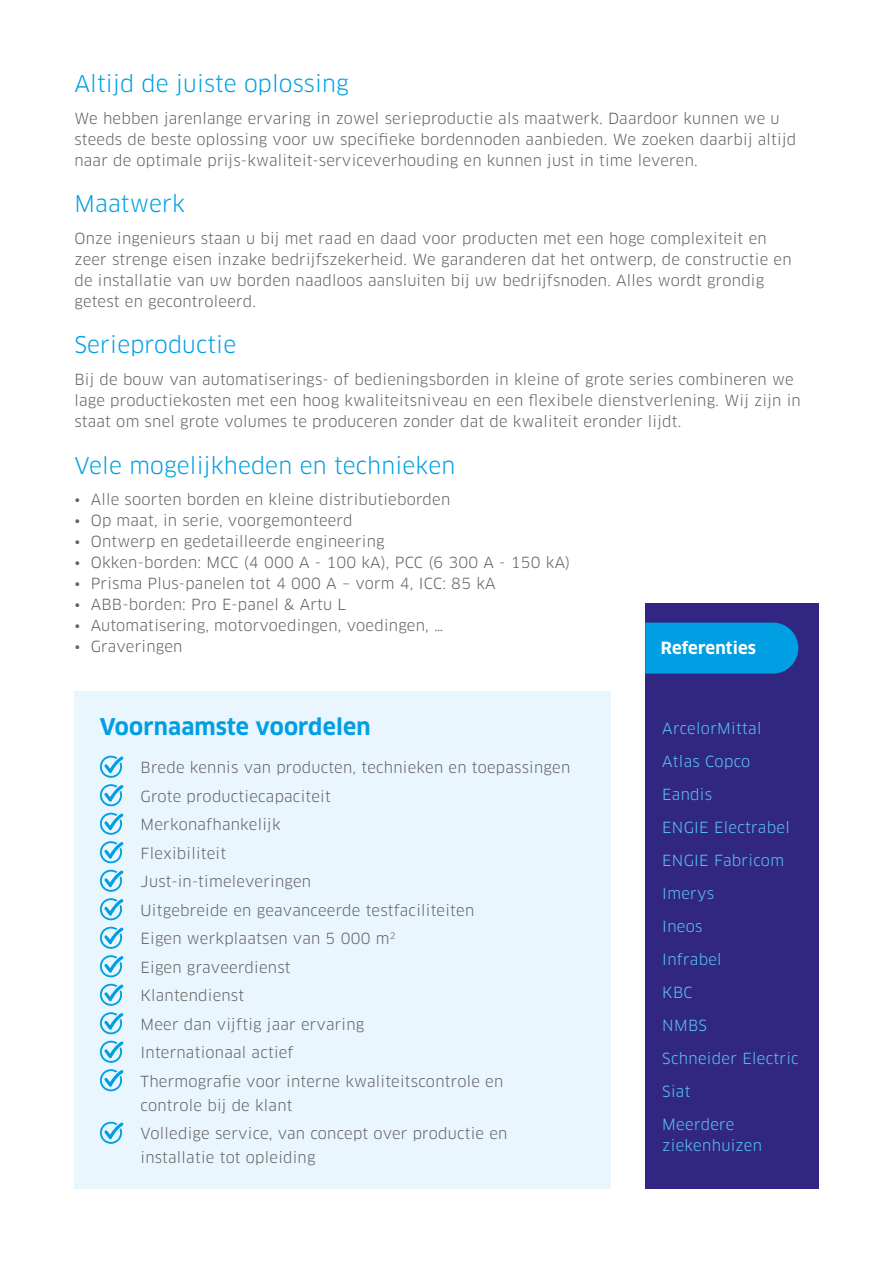
<style>
.page{position:relative;width:893px;height:1263px;background:#fff}
.page>*{position:absolute;margin:0;border:0;box-sizing:border-box;transform-origin:0 0}
.t1{font:22.5px "Clan Pro";letter-spacing:.005em;color:#009fe3}
.t2{font:700 22.5px "Clan Pro";letter-spacing:.005em;color:#009fe3}
.t3{font:700 16.5px "Clan Pro";letter-spacing:.01em;color:#fff}
.t4{font:15px/28.5px "Clan Pro";letter-spacing:.015em;color:#646363}
.t5{font:15px/21px "Clan Pro";letter-spacing:.02em;color:#5bc5f2}
</style>
<div class="page">
<div style="left:645px;top:603px;width:174px;height:106px;background:#312783"></div>
<div style="left:645px;top:672px;width:174px;height:516px;background:#312783"></div>
<div style="left:645px;top:623px;width:153px;height:51px;background:#009fe3"></div>
<div style="left:74px;top:691px;width:537px;height:497px;background:#eaf6fe"></div>
<svg style="left:100px;top:756px;width:23px;height:22px"></svg>
<svg style="left:100px;top:784px;width:23px;height:22px"></svg>
<svg style="left:100px;top:813px;width:23px;height:22px"></svg>
<svg style="left:100px;top:841px;width:23px;height:22px"></svg>
<svg style="left:100px;top:870px;width:23px;height:22px"></svg>
<svg style="left:100px;top:898px;width:23px;height:22px"></svg>
<svg style="left:100px;top:927px;width:23px;height:22px"></svg>
<svg style="left:100px;top:955px;width:23px;height:22px"></svg>
<svg style="left:100px;top:984px;width:23px;height:22px"></svg>
<svg style="left:100px;top:1012px;width:23px;height:22px"></svg>
<svg style="left:100px;top:1041px;width:23px;height:22px"></svg>
<svg style="left:100px;top:1069px;width:23px;height:22px"></svg>
<svg style="left:100px;top:1122px;width:23px;height:22px"></svg>
<h1 class="t1" style="left:74px;top:70px;width:276px">Altijd de juiste oplossing</h1>
<p class="t4" style="left:74px;top:108px;width:723px;line-height:21px">We hebben jarenlange ervaring in zowel serieproductie als maatwerk. Daardoor kunnen we u steeds de beste oplossing voor uw specifieke bordennoden aanbieden. We zoeken daarbij altijd naar de optimale prijs-kwaliteit-serviceverhouding en kunnen just in time leveren.</p>
<h1 class="t1" style="left:74px;top:190px;width:112px">Maatwerk</h1>
<p class="t4" style="left:74px;top:228px;width:719px;line-height:21px">Onze ingenieurs staan u bij met raad en daad voor producten met een hoge complexiteit en zeer strenge eisen inzake bedrijfszekerheid. We garanderen dat het ontwerp, de constructie en de installatie van uw borden naadloos aansluiten bij uw bedrijfsnoden. Alles wordt grondig getest en gecontroleerd.</p>
<h1 class="t1" style="left:74px;top:332px;width:163px">Serieproductie</h1>
<p class="t4" style="left:74px;top:369px;width:728px;line-height:21px">Bij de bouw van automatiserings- of bedieningsborden in kleine of grote series combineren we lage productiekosten met een hoog kwaliteitsniveau en een flexibele dienstverlening. Wij zijn in staat om snel grote volumes te produceren zonder dat de kwaliteit eronder lijdt.</p>
<h1 class="t1" style="left:74px;top:452px;width:382px">Vele mogelijkheden en technieken</h1>
<p class="t4" style="left:74px;top:485px;width:377px">• Alle soorten borden en kleine distributieborden</p>
<p class="t4" style="left:74px;top:506px;width:280px">• Op maat, in serie, voorgemonteerd</p>
<p class="t4" style="left:74px;top:527px;width:312px">• Ontwerp en gedetailleerde engineering</p>
<p class="t4" style="left:74px;top:548px;width:497px">• Okken-borden: MCC (4 000 A - 100 kA), PCC (6 300 A - 150 kA)</p>
<p class="t4" style="left:74px;top:569px;width:423px">• Prisma Plus-panelen tot 4 000 A – vorm 4, ICC: 85 kA</p>
<p class="t4" style="left:74px;top:590px;width:273px">• ABB-borden: Pro E-panel &amp; Artu L</p>
<p class="t4" style="left:74px;top:611px;width:370px">• Automatisering, motorvoedingen, voedingen, …</p>
<p class="t4" style="left:74px;top:632px;width:110px">• Graveringen</p>
<p class="t3" style="left:661px;top:638px;width:97px">Referenties</p>
<h1 class="t2" style="left:100px;top:713px;width:272px">Voornaamste voordelen</h1>
<p class="t4" style="left:141px;top:753px;width:431px">Brede kennis van producten, technieken en toepassingen<br>Grote productiecapaciteit<br>Merkonafhankelijk<br>Flexibiliteit<br>Just-in-timeleveringen<br>Uitgebreide en geavanceerde testfaciliteiten<br>Eigen werkplaatsen van 5 000 m<sup>2<br></sup>Eigen graveerdienst<br>Klantendienst<br>Meer dan vijftig jaar ervaring<br>Internationaal actief<br>Thermografie voor interne kwaliteitscontrole en</p>
<p class="t4" style="left:141px;top:1091px;width:368px">controle bij de klant<br>Volledige service, van concept over productie en</p>
<p class="t4" style="left:141px;top:1143px;width:176px">installatie tot opleiding</p>
<p class="t5" style="left:662px;top:717px;width:101px">ArcelorMittal</p>
<p class="t5" style="left:662px;top:750px;width:90px">Atlas Copco</p>
<p class="t5" style="left:662px;top:783px;width:51px">Eandis</p>
<p class="t5" style="left:662px;top:816px;width:129px">ENGIE Electrabel</p>
<p class="t5" style="left:662px;top:849px;width:123px">ENGIE Fabricom</p>
<p class="t5" style="left:662px;top:882px;width:53px">Imerys</p>
<p class="t5" style="left:662px;top:915px;width:42px">Ineos</p>
<p class="t5" style="left:662px;top:948px;width:61px">Infrabel</p>
<p class="t5" style="left:662px;top:981px;width:32px">KBC</p>
<p class="t5" style="left:662px;top:1014px;width:46px">NMBS</p>
<p class="t5" style="left:662px;top:1047px;width:138px">Schneider Electric</p>
<p class="t5" style="left:662px;top:1080px;width:30px">Siat</p>
<p class="t5" style="left:662px;top:1113px;width:101px">Meerdere ziekenhuizen</p>
</div>
